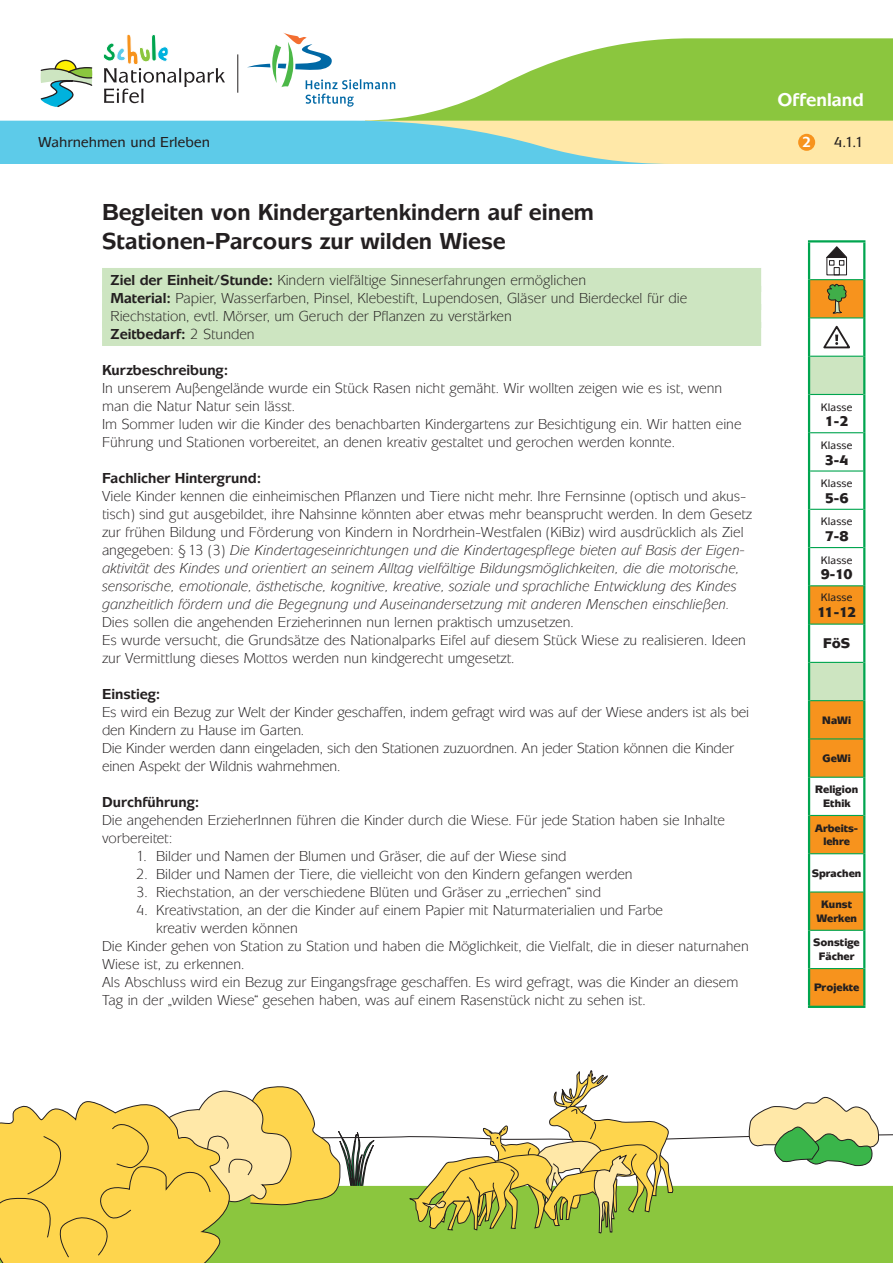
<style>
.page{position:relative;width:893px;height:1263px;background:#fff}
.page>*{position:absolute;margin:0;border:0;box-sizing:border-box;transform-origin:0 0}
.t1{font:700 24px/28.8px "ITC Mixage";color:#231f20}
.t2{font:700 19.2px "ITC Mixage";color:#fff}
.t3{font:15px/18px "ITC Mixage";color:#231f20}
.t4{font:italic 15px/18px "ITC Mixage";color:#231f20}
.t5{font:700 15px "ITC Mixage";color:#231f20}
.t6{font:500 15px "ITC Mixage";color:#231f20}
.t7{font:700 15px "ITC Mixage";color:#fff}
.t8{font:900 14.7px/31.5px "ITC Mixage";letter-spacing:-.055em;color:#231f20;text-align:center}
.t9{font:900 11.25px/13.5px "ITC Mixage";color:#231f20;text-align:center}
.t10{font:500 11.25px "ITC Mixage";letter-spacing:.01em;color:#231f20}
.s1{font-weight:700}
.s2{font-style:normal}
</style>
<div class="page">
<svg style="left:0;top:32px;width:893px;height:132px"></svg>
<div style="left:798px;top:134px;width:17px;height:17px;background:#f7931d;border-radius:50%"></div>
<svg style="left:0;top:1070px;width:893px;height:193px"></svg>
<hr style="left:810px;top:279px;width:53px;height:1px;background:#00a54f">
<hr style="left:808px;top:240px;width:57px;height:2px;background:#00a54f">
<hr style="left:808px;top:242px;width:2px;height:38px;background:#00a54f">
<hr style="left:863px;top:242px;width:2px;height:38px;background:#00a54f">
<hr style="left:808px;top:280px;width:2px;height:38px;background:#00a54f">
<hr style="left:863px;top:280px;width:2px;height:38px;background:#00a54f">
<hr style="left:808px;top:318px;width:2px;height:38px;background:#00a54f">
<hr style="left:863px;top:318px;width:2px;height:38px;background:#00a54f">
<hr style="left:808px;top:356px;width:2px;height:38px;background:#00a54f">
<hr style="left:863px;top:356px;width:2px;height:38px;background:#00a54f">
<hr style="left:808px;top:394px;width:2px;height:39px;background:#00a54f">
<hr style="left:863px;top:394px;width:2px;height:39px;background:#00a54f">
<hr style="left:808px;top:433px;width:2px;height:38px;background:#00a54f">
<hr style="left:863px;top:433px;width:2px;height:38px;background:#00a54f">
<hr style="left:808px;top:471px;width:2px;height:38px;background:#00a54f">
<hr style="left:863px;top:471px;width:2px;height:38px;background:#00a54f">
<hr style="left:808px;top:509px;width:2px;height:39px;background:#00a54f">
<hr style="left:863px;top:509px;width:2px;height:39px;background:#00a54f">
<hr style="left:808px;top:548px;width:2px;height:38px;background:#00a54f">
<hr style="left:863px;top:548px;width:2px;height:38px;background:#00a54f">
<hr style="left:808px;top:586px;width:2px;height:38px;background:#00a54f">
<hr style="left:863px;top:586px;width:2px;height:38px;background:#00a54f">
<hr style="left:808px;top:624px;width:2px;height:38px;background:#00a54f">
<hr style="left:863px;top:624px;width:2px;height:38px;background:#00a54f">
<hr style="left:808px;top:662px;width:2px;height:39px;background:#00a54f">
<hr style="left:863px;top:662px;width:2px;height:39px;background:#00a54f">
<hr style="left:808px;top:701px;width:2px;height:38px;background:#00a54f">
<hr style="left:863px;top:701px;width:2px;height:38px;background:#00a54f">
<hr style="left:808px;top:739px;width:2px;height:38px;background:#00a54f">
<hr style="left:863px;top:739px;width:2px;height:38px;background:#00a54f">
<hr style="left:808px;top:777px;width:2px;height:38px;background:#00a54f">
<hr style="left:863px;top:777px;width:2px;height:38px;background:#00a54f">
<hr style="left:808px;top:815px;width:2px;height:39px;background:#00a54f">
<hr style="left:863px;top:815px;width:2px;height:39px;background:#00a54f">
<hr style="left:808px;top:854px;width:2px;height:38px;background:#00a54f">
<hr style="left:863px;top:854px;width:2px;height:38px;background:#00a54f">
<hr style="left:808px;top:892px;width:2px;height:38px;background:#00a54f">
<hr style="left:863px;top:892px;width:2px;height:38px;background:#00a54f">
<hr style="left:808px;top:930px;width:2px;height:38px;background:#00a54f">
<hr style="left:863px;top:930px;width:2px;height:38px;background:#00a54f">
<hr style="left:808px;top:968px;width:2px;height:38px;background:#00a54f">
<hr style="left:863px;top:968px;width:2px;height:38px;background:#00a54f">
<hr style="left:808px;top:1006px;width:57px;height:2px;background:#00a54f">
<div style="left:827px;top:257px;width:20px;height:18px;border:1px solid #231f20"></div>
<div style="left:834px;top:267px;width:6px;height:8px;border:1px solid #231f20"></div>
<svg style="left:826px;top:246px;width:22px;height:19px"></svg>
<svg style="left:809px;top:280px;width:55px;height:726px"></svg>
<div style="left:102px;top:268px;width:659px;height:24px;background:#cde5c1"></div>
<div style="left:102px;top:286px;width:659px;height:24px;background:#cde5c1"></div>
<div style="left:102px;top:304px;width:659px;height:24px;background:#cde5c1"></div>
<div style="left:102px;top:322px;width:659px;height:24px;background:#cde5c1"></div>
<p class="t6" style="left:38px;top:134px;width:173px">Wahrnehmen und Erleben</p>
<h1 class="t1" style="left:102px;top:198px;width:493px">Begleiten von Kindergartenkindern auf einem<br>Stationen-Parcours zur wilden Wiese</h1>
<p class="t3" style="left:111px;top:271px;width:578px"><span class="s1">Ziel der Einheit/Stunde:</span> Kindern vielfältige Sinneserfahrungen ermöglichen<br><span class="s1">Material:</span> Papier, Wasserfarben, Pinsel, Klebestift, Lupendosen, Gläser und Bierdeckel für die Riechstation, evtl. Mörser, um Geruch der Pflanzen zu verstärken<br><span class="s1">Zeitbedarf:</span> 2 Stunden</p>
<p class="t5" style="left:102px;top:361px;width:128px">Kurzbeschreibung:</p>
<p class="t3" style="left:102px;top:379px;width:641px">In unserem Außengelände wurde ein Stück Rasen nicht gemäht. Wir wollten zeigen wie es ist, wenn man die Natur Natur sein lässt.<br>Im Sommer luden wir die Kinder des benachbarten Kindergartens zur Besichtigung ein. Wir hatten eine Führung und Stationen vorbereitet, an denen kreativ gestaltet und gerochen werden konnte.</p>
<p class="t5" style="left:102px;top:469px;width:161px">Fachlicher Hintergrund:</p>
<p class="t4" style="left:102px;top:487px;width:651px"><span class="s2">Viele Kinder kennen die einheimischen Pflanzen und Tiere nicht mehr. Ihre Fernsinne (optisch und akus&shy;tisch) sind gut ausgebildet, ihre Nahsinne könnten aber etwas mehr beansprucht werden. In dem Gesetz zur frühen Bildung und Förderung von Kindern in Nordrhein-Westfalen (KiBiz) wird ausdrücklich als Ziel angegeben: §13 (3)</span> Die Kindertageseinrichtungen und die Kindertagespflege bieten auf Basis der Eigen&shy;aktivität des Kindes und orientiert an seinem Alltag vielfältige Bildungsmöglichkeiten, die die motorische, sensorische, emotionale, ästhetische, kognitive, kreative, soziale und sprachliche Entwicklung des Kindes ganzheitlich fördern und die Begegnung und Auseinandersetzung mit anderen Menschen einschließen.</p>
<p class="t3" style="left:102px;top:613px;width:645px">Dies sollen die angehenden Erzieherinnen nun lernen praktisch umzusetzen.<br>Es wurde versucht, die Grundsätze des Nationalparks Eifel auf diesem Stück Wiese zu realisieren. Ideen zur Vermittlung dieses Mottos werden nun kindgerecht umgesetzt.</p>
<p class="t5" style="left:102px;top:685px;width:60px">Einstieg:</p>
<p class="t3" style="left:102px;top:703px;width:649px">Es wird ein Bezug zur Welt der Kinder geschaffen, indem gefragt wird was auf der Wiese anders ist als bei den Kindern zu Hause im Garten.<br>Die Kinder werden dann eingeladen, sich den Stationen zuzuordnen. An jeder Station können die Kinder einen Aspekt der Wildnis wahrnehmen.</p>
<p class="t5" style="left:102px;top:793px;width:99px">Durchführung:</p>
<p class="t3" style="left:102px;top:811px;width:624px">Die angehenden ErzieherInnen führen die Kinder durch die Wiese. Für jede Station haben sie Inhalte vorbereitet:</p>
<p class="t3" style="left:136px;top:847px;width:432px">1. Bilder und Namen der Blumen und Gräser, die auf der Wiese sind</p>
<p class="t3" style="left:136px;top:865px;width:498px">2. Bilder und Namen der Tiere, die vielleicht von den Kindern gefangen werden</p>
<p class="t3" style="left:136px;top:883px;width:466px">3. Riechstation, an der verschiedene Blüten und Gräser zu „erriechen“ sind</p>
<p class="t3" style="left:136px;top:901px;width:529px">4. Kreativstation, an der die Kinder auf einem Papier mit Naturmaterialien und Farbe</p>
<p class="t3" style="left:156px;top:919px;width:143px">kreativ werden können</p>
<p class="t3" style="left:102px;top:937px;width:648px">Die Kinder gehen von Station zu Station und haben die Möglichkeit, die Vielfalt, die in dieser naturnahen</p>
<p class="t3" style="left:102px;top:955px;width:144px">Wiese ist, zu erkennen.</p>
<p class="t3" style="left:102px;top:973px;width:638px">Als Abschluss wird ein Bezug zur Eingangsfrage geschaffen. Es wird gefragt, was die Kinder an diesem</p>
<p class="t3" style="left:102px;top:991px;width:545px">Tag in der „wilden Wiese“ gesehen haben, was auf einem Rasenstück nicht zu sehen ist.</p>
<p class="t2" style="left:777px;top:89px;width:88px">Offenland</p>
<p class="t7" style="left:802px;top:134px;width:11px">2</p>
<p class="t6" style="left:834px;top:134px;width:31px">4.1.1</p>
<p class="t10" style="left:821px;top:400px;width:33px">Klasse</p>
<p class="t8" style="left:825px;top:406px;width:25px">1-2</p>
<p class="t10" style="left:821px;top:439px;width:33px">Klasse</p>
<p class="t8" style="left:825px;top:444px;width:25px">3-4</p>
<p class="t10" style="left:821px;top:477px;width:33px">Klasse</p>
<p class="t8" style="left:825px;top:482px;width:25px">5-6</p>
<p class="t10" style="left:821px;top:515px;width:33px">Klasse</p>
<p class="t8" style="left:825px;top:521px;width:25px">7-8</p>
<p class="t10" style="left:821px;top:554px;width:33px">Klasse</p>
<p class="t8" style="left:821px;top:559px;width:34px">9-10</p>
<p class="t10" style="left:821px;top:591px;width:33px">Klasse</p>
<p class="t8" style="left:817px;top:596px;width:41px">11-12<br>FöS</p>
<p class="t9" style="left:822px;top:713px;width:31px">NaWi</p>
<p class="t9" style="left:822px;top:751px;width:30px">GeWi</p>
<p class="t9" style="left:815px;top:783px;width:45px">Religion<br>Ethik</p>
<p class="t9" style="left:815px;top:821px;width:44px">Arbeits&shy;lehre</p>
<p class="t9" style="left:812px;top:866px;width:51px">Sprachen</p>
<p class="t9" style="left:816px;top:898px;width:42px">Kunst<br>Werken</p>
<p class="t9" style="left:813px;top:936px;width:48px">Sonstige<br>Fächer</p>
<p class="t9" style="left:814px;top:981px;width:47px">Projekte</p>
</div>
